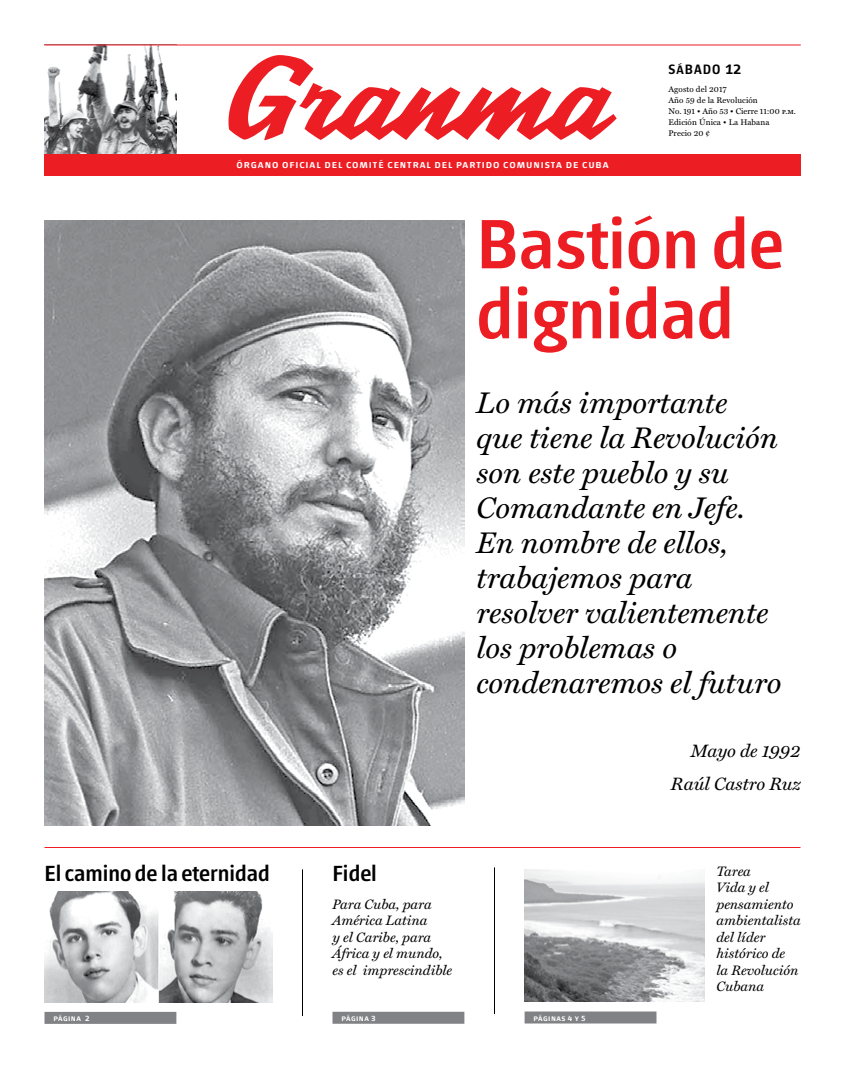
<style>
.page{position:relative;width:845px;height:1080px;background:#fff}
.page>*{position:absolute;margin:0;border:0;box-sizing:border-box;transform-origin:0 0}
.t1{font:500 70px/70px "Chaco";color:#ed1d24}
.t2{font:italic 30px/35px "Miller Text";color:#000}
.t3{font:500 22px "Chaco";color:#000}
.t4{font:italic 18px/33px "Miller Text";color:#000;text-align:right}
.t5{font:italic 13.8px/16.5px "Miller Text";color:#000}
.t6{font:500 13.6px "Chaco";color:#000}
.t7{font:500 11px "Chaco";letter-spacing:.085em;color:#fff}
.t8{font:500 8.5px "Chaco";letter-spacing:.05em;color:#fff}
.t9{font:8.2px/11px "Miller Text";letter-spacing:.01em;color:#000}
.s1{font-size:15.5px}
.s2{font-family:"Miller Text SC"}
</style>
<div class="page">
<img style="left:44px;top:46px;width:132px;height:108px">
<svg style="left:228px;top:55px;width:389px;height:85px"></svg>
<div style="left:44px;top:154px;width:757px;height:22px;background:#ed1d24"></div>
<hr style="left:44px;top:44px;width:757px;height:2px;background:#ed1d24">
<img style="left:44px;top:220px;width:420px;height:605px">
<div style="left:525px;top:1012px;width:131px;height:12px;background:#808285"></div>
<hr style="left:44px;top:847px;width:756px;height:1px;background:#ed1d24">
<div style="left:332px;top:1012px;width:132px;height:12px;background:#808285"></div>
<div style="left:44px;top:1012px;width:132px;height:12px;background:#808285"></div>
<img style="left:44px;top:892px;width:228px;height:110px">
<img style="left:524px;top:870px;width:181px;height:131px">
<hr style="left:302px;top:869px;width:1px;height:147px;background:#000">
<hr style="left:494px;top:867px;width:1px;height:147px;background:#000">
<p class="t6" style="left:668px;top:63px;width:74px">sábado <span class="s1">12</span></p>
<p class="t7" style="left:237px;top:160px;width:374px">órgano oficial del comité central del partido comunista de cuba</p>
<p class="t9" style="left:668px;top:84px;width:129px">Agosto del 2017<br>Año 59 de la Revolución<br>No. 191 • Año 53 • Cierre 11:00 <span class="s2">p.m.<br></span>Edición Única • La Habana<br>Precio 20 ¢</p>
<h1 class="t1" style="left:476px;top:213px;width:309px">Bastión de dignidad</h1>
<p class="t2" style="left:476px;top:385px;width:306px">Lo más importante<br>que tiene la Revolución son este pueblo y su<br>Comandante en Jefe.<br>En nombre de ellos, trabajemos para resolver valientemente los problemas o condenaremos el futuro</p>
<p class="t4" style="left:671px;top:734px;width:131px">Mayo de 1992<br>Raúl Castro Ruz</p>
<p class="t3" style="left:44px;top:864px;width:227px">El camino de la eternidad</p>
<p class="t3" style="left:332px;top:864px;width:46px">Fidel</p>
<p class="t5" style="left:332px;top:896px;width:121px">Para Cuba, para<br>América Latina<br>y el Caribe, para<br>África y el mundo, es el imprescindible</p>
<p class="t5" style="left:716px;top:863px;width:86px">Tarea<br>Vida y el pensamiento ambientalista del líder histórico de<br>la Revolución<br>Cubana</p>
<p class="t8" style="left:54px;top:1014px;width:38px">página 2</p>
<p class="t8" style="left:342px;top:1014px;width:36px">página 3</p>
<p class="t8" style="left:534px;top:1014px;width:54px">páginas 4 y 5</p>
</div>
